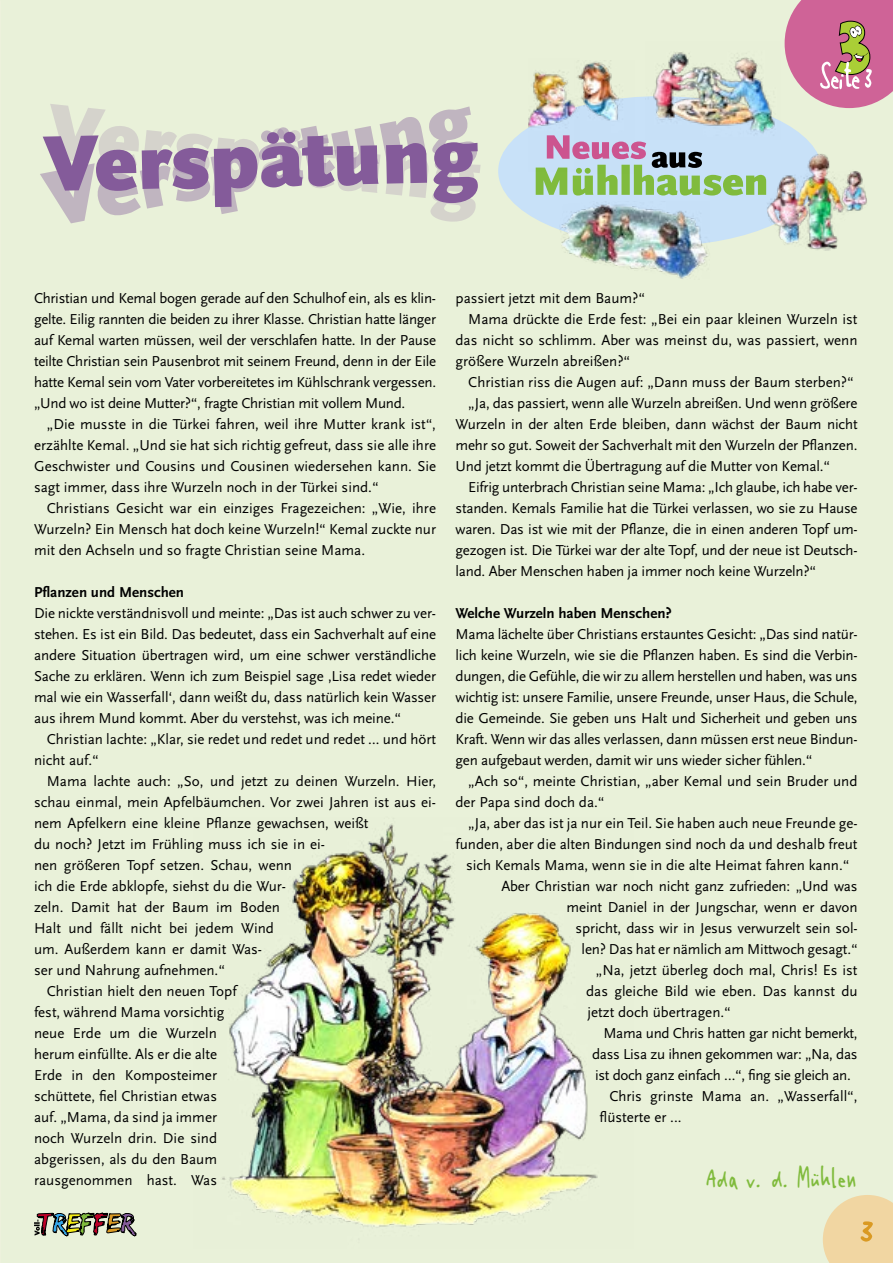
<style>
.page{position:relative;width:893px;height:1263px;background:#fff}
.page>*{position:absolute;margin:0;border:0;box-sizing:border-box;transform-origin:0 0}
.t1{font:90px "Handschrift";color:#da9a23}
.t2{font:900 82.5px "Scala Sans OT";color:#845b9a}
.t3{font:51px "Druckschrift";letter-spacing:-.1em;color:#fff}
.t4{font:40.5px "Druckschrift";letter-spacing:-.05em;color:#80bb3d}
.t5{font:15px/21px "Scala Sans OT";color:#000;text-align:justify}
.t6{font:15px "Scala Sans OT";letter-spacing:-.02em;color:#000}
.t7{font:700 15px "Scala Sans OT";color:#000}
.s1{font-family:"Handschrift";font-size:83.7px}
</style>
<div class="page">
<div style="left:1px;top:0;width:892px;height:1263px;background:#e9f1d9"></div>
<div style="left:498px;top:96px;width:324px;height:150px;background:#c8e1f8;border-radius:50%"></div>
<svg style="left:536px;top:141px;width:230px;height:55px"></svg>
<svg style="left:823px;top:1195px;width:70px;height:68px;background:#f0d8a8"></svg>
<svg style="left:785px;top:0;width:108px;height:108px;background:#d1749e"></svg>
<svg style="left:34px;top:1212px;width:102px;height:24px"></svg>
<img style="left:766px;top:153px;width:101px;height:98px">
<img style="left:575px;top:61px;width:60px;height:113px">
<img style="left:528px;top:61px;width:51px;height:111px">
<img style="left:645px;top:52px;width:135px;height:82px">
<img style="left:559px;top:203px;width:151px;height:76px">
<img style="left:222px;top:823px;width:376px;height:404px">
<h2 class="t2" style="left:52px;top:85px;width:437px;rotate:6deg">Verspätung</h2>
<h2 class="t2" style="left:36px;top:155px;width:437px;rotate:-11deg">Verspätung</h2>
<h2 class="t2" style="left:43px;top:116px;width:437px;rotate:-1deg">Verspätung</h2>
<h3 class="t3" style="left:817px;top:58px;width:59px"><sup>3</sup>Seite<span class="s1">3</span></h3>
<p class="t5" style="left:34px;top:288px;width:404px">Christian und Kemal bogen gerade auf den Schulhof ein, als es klin&shy;gelte. Eilig rannten die beiden zu ihrer Klasse. Christian hatte länger auf Kemal warten müssen, weil der verschlafen hatte. In der Pause teilte Christian sein Pausenbrot mit seinem Freund, denn in der Eile hatte Kemal sein vom Vater vorbereitetes im Kühlschrank vergessen. „Und wo ist deine Mutter?“, fragte Christian mit vollem Mund.</p>
<p class="t5" style="left:34px;top:414px;width:404px;text-indent:13px">„Die musste in die Türkei fahren, weil ihre Mutter krank ist“, erzählte Kemal. „Und sie hat sich richtig gefreut, dass sie alle ihre Geschwister und Cousins und Cousinen wiedersehen kann. Sie sagt immer, dass ihre Wurzeln noch in der Türkei sind.“</p>
<p class="t5" style="left:34px;top:498px;width:404px;text-indent:13px">Christians Gesicht war ein einziges Fragezeichen: „Wie, ihre Wurzeln? Ein Mensch hat doch keine Wurzeln!“ Kemal zuckte nur mit den Achseln und so fragte Christian seine Mama.</p>
<p class="t7" style="left:34px;top:583px;width:152px">Pflanzen und Menschen</p>
<p class="t5" style="left:34px;top:603px;width:404px">Die nickte verständnisvoll und meinte: „Das ist auch schwer zu ver&shy;stehen. Es ist ein Bild. Das bedeutet, dass ein Sachverhalt auf eine andere Situation übertragen wird, um eine schwer verständliche Sache zu erklären. Wenn ich zum Beispiel sage ‚Lisa redet wieder mal wie ein Wasserfall‘, dann weißt du, dass natürlich kein Wasser aus ihrem Mund kommt. Aber du verstehst, was ich meine.“</p>
<p class="t5" style="left:34px;top:729px;width:404px;text-indent:13px">Christian lachte: „Klar, sie redet und redet und redet … und hört nicht auf.“</p>
<p class="t5" style="left:47px;top:771px;width:391px">Mama lachte auch: „So, und jetzt zu deinen Wurzeln. Hier,</p>
<p class="t5" style="left:34px;top:792px;width:404px">schau einmal, mein Apfelbäumchen. Vor zwei Jahren ist aus ei-</p>
<p class="t5" style="left:34px;top:813px;width:336px">nem Apfelkern eine kleine Pflanze gewachsen, weißt</p>
<p class="t5" style="left:34px;top:834px;width:293px">du noch? Jetzt im Frühling muss ich sie in ei-</p>
<p class="t5" style="left:34px;top:855px;width:259px">nen größeren Topf setzen. Schau, wenn</p>
<p class="t5" style="left:34px;top:876px;width:253px">ich die Erde abklopfe, siehst du die Wur-</p>
<p class="t5" style="left:34px;top:897px;width:247px">zeln. Damit hat der Baum im Boden</p>
<p class="t5" style="left:34px;top:918px;width:241px">Halt und fällt nicht bei jedem Wind</p>
<p class="t5" style="left:34px;top:939px;width:229px">um. Außerdem kann er damit Was-</p>
<p class="t5" style="left:34px;top:960px;width:192px">ser und Nahrung aufnehmen.“</p>
<p class="t5" style="left:47px;top:981px;width:191px">Christian hielt den neuen Topf</p>
<p class="t5" style="left:34px;top:1002px;width:192px">fest, während Mama vorsichtig</p>
<p class="t5" style="left:34px;top:1023px;width:185px">neue Erde um die Wurzeln</p>
<p class="t5" style="left:34px;top:1044px;width:185px">herum einfüllte. Als er die alte</p>
<p class="t5" style="left:34px;top:1065px;width:185px">Erde in den Komposteimer</p>
<p class="t5" style="left:34px;top:1086px;width:184px">schüttete, fiel Christian etwas</p>
<p class="t5" style="left:34px;top:1107px;width:185px">auf. „Mama, da sind ja immer</p>
<p class="t5" style="left:34px;top:1128px;width:185px">noch Wurzeln drin. Die sind</p>
<p class="t5" style="left:34px;top:1149px;width:185px">abgerissen, als du den Baum</p>
<p class="t5" style="left:34px;top:1170px;width:184px">rausgenommen hast. Was</p>
<p class="t5" style="left:455px;top:288px;width:191px">passiert jetzt mit dem Baum?“</p>
<p class="t5" style="left:468px;top:309px;width:391px">Mama drückte die Erde fest: „Bei ein paar kleinen Wurzeln ist</p>
<p class="t5" style="left:455px;top:330px;width:404px">das nicht so schlimm. Aber was meinst du, was passiert, wenn</p>
<p class="t5" style="left:455px;top:351px;width:176px">größere Wurzeln abreißen?“</p>
<p class="t5" style="left:468px;top:372px;width:387px">Christian riss die Augen auf: „Dann muss der Baum sterben?“</p>
<p class="t5" style="left:468px;top:393px;width:391px">„Ja, das passiert, wenn alle Wurzeln abreißen. Und wenn größere</p>
<p class="t5" style="left:455px;top:414px;width:404px">Wurzeln in der alten Erde bleiben, dann wächst der Baum nicht</p>
<p class="t5" style="left:455px;top:435px;width:404px">mehr so gut. Soweit der Sachverhalt mit den Wurzeln der Pflanzen.</p>
<p class="t5" style="left:455px;top:456px;width:376px">Und jetzt kommt die Übertragung auf die Mutter von Kemal.“</p>
<p class="t5" style="left:468px;top:477px;width:391px">Eifrig unterbrach Christian seine Mama: „Ich glaube, ich habe ver-</p>
<p class="t5" style="left:455px;top:498px;width:404px">standen. Kemals Familie hat die Türkei verlassen, wo sie zu Hause</p>
<p class="t5" style="left:455px;top:519px;width:404px">waren. Das ist wie mit der Pflanze, die in einen anderen Topf um-</p>
<p class="t5" style="left:455px;top:540px;width:403px">gezogen ist. Die Türkei war der alte Topf, und der neue ist Deutsch-</p>
<p class="t5" style="left:455px;top:561px;width:362px">land. Aber Menschen haben ja immer noch keine Wurzeln?“</p>
<p class="t7" style="left:455px;top:604px;width:218px">Welche Wurzeln haben Menschen?</p>
<p class="t5" style="left:455px;top:624px;width:404px">Mama lächelte über Christians erstauntes Gesicht: „Das sind natür&shy;lich keine Wurzeln, wie sie die Pflanzen haben. Es sind die Verbin&shy;dungen, die Gefühle, die wir zu allem herstellen und haben, was uns wichtig ist: unsere Familie, unsere Freunde, unser Haus, die Schule, die Gemeinde. Sie geben uns Halt und Sicherheit und geben uns Kraft. Wenn wir das alles verlassen, dann müssen erst neue Bindun&shy;gen aufgebaut werden, damit wir uns wieder sicher fühlen.“</p>
<p class="t5" style="left:455px;top:771px;width:404px;text-indent:13px">„Ach so“, meinte Christian, „aber Kemal und sein Bruder und der Papa sind doch da.“</p>
<p class="t5" style="left:468px;top:813px;width:391px">„Ja, aber das ist ja nur ein Teil. Sie haben auch neue Freunde ge-</p>
<p class="t5" style="left:455px;top:834px;width:404px">funden, aber die alten Bindungen sind noch da und deshalb freut</p>
<p class="t5" style="left:466px;top:855px;width:385px">sich Kemals Mama, wenn sie in die alte Heimat fahren kann.“</p>
<p class="t5" style="left:501px;top:876px;width:358px">Aber Christian war noch nicht ganz zufrieden: „Und was</p>
<p class="t5" style="left:567px;top:897px;width:292px">meint Daniel in der Jungschar, wenn er davon</p>
<p class="t5" style="left:576px;top:918px;width:284px">spricht, dass wir in Jesus verwurzelt sein sol-</p>
<p class="t5" style="left:582px;top:939px;width:277px">len? Das hat er nämlich am Mittwoch gesagt.“</p>
<p class="t5" style="left:596px;top:960px;width:263px">„Na, jetzt überleg doch mal, Chris! Es ist</p>
<p class="t5" style="left:586px;top:981px;width:273px">das gleiche Bild wie eben. Das kannst du</p>
<p class="t5" style="left:588px;top:1002px;width:145px">jetzt doch übertragen.“</p>
<p class="t6" style="left:603px;top:1025px;width:256px">Mama und Chris hatten gar nicht bemerkt,</p>
<p class="t6" style="left:592px;top:1046px;width:267px">dass Lisa zu ihnen gekommen war: „Na, das</p>
<p class="t6" style="left:595px;top:1067px;width:257px">ist doch ganz einfach …“, fing sie gleich an.</p>
<p class="t5" style="left:609px;top:1086px;width:250px">Chris grinste Mama an. „Wasserfall“,</p>
<p class="t5" style="left:600px;top:1107px;width:83px">flüsterte er ...</p>
<h3 class="t4" style="left:704px;top:1162px;width:155px">Ada v. d. Mühlen</h3>
<h1 class="t1" style="left:856px;top:1200px;width:23px">3</h1>
</div>
